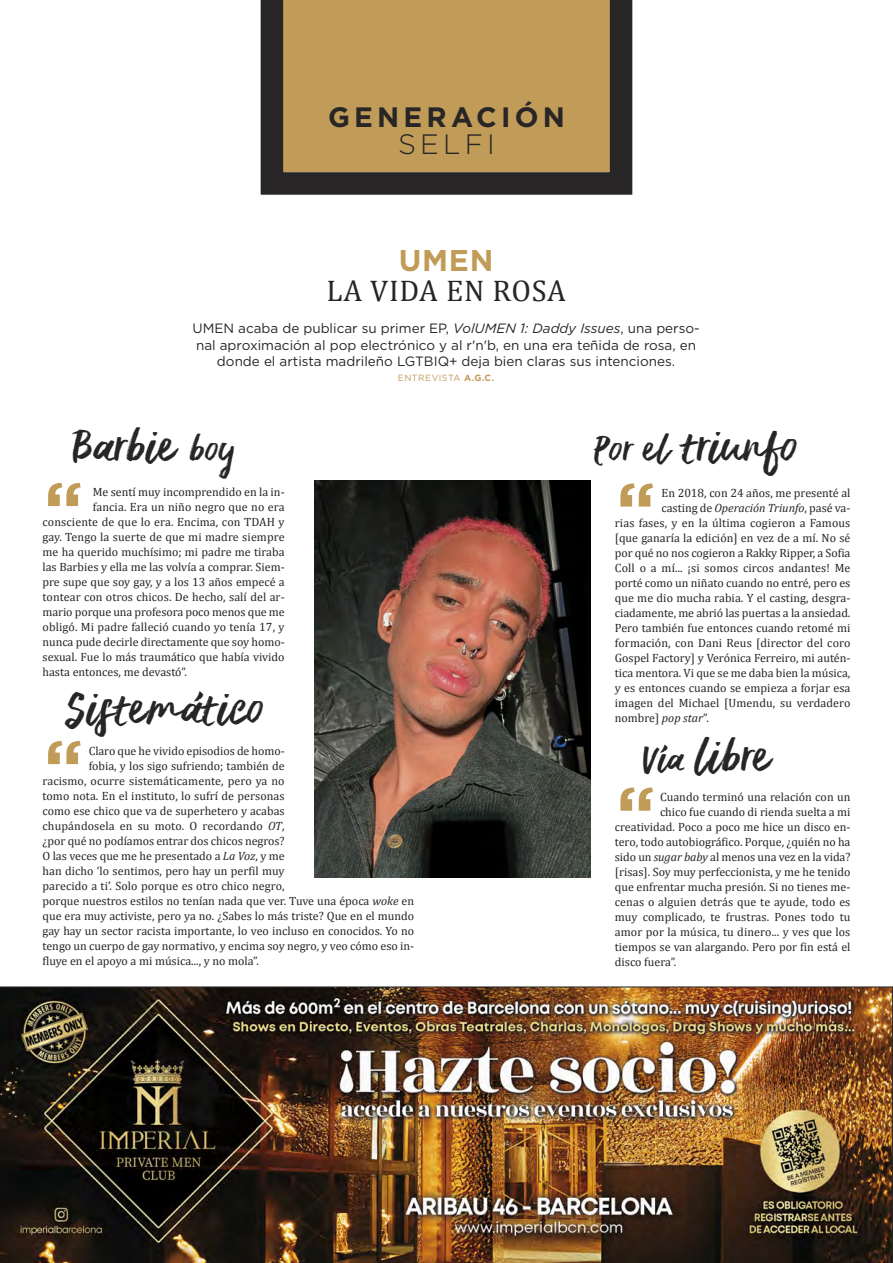
<style>
.page{position:relative;width:893px;height:1263px;background:#fff}
.page>*{position:absolute;margin:0;border:0;box-sizing:border-box;transform-origin:0 0}
.t1{font:700 72px "Gotham";color:#c19b58}
.t2{font:37.5px "Delirium Sample";color:#272526}
.t3{font:30px "Cambria";letter-spacing:.025em;color:#272526}
.t4{font:700 30px "Gotham";color:#c19b58}
.t5{font:700 28.05px "Gotham";letter-spacing:.15em;color:#272526}
.t6{font:300 28.05px "Gotham";letter-spacing:.15em;color:#272526}
.t7{font:13.5px/16.5px "Gotham";color:#272526;text-align:center}
.t8{font:12px "Cambria";color:#272526}
.t9{font:9px "Gotham";letter-spacing:.05em;color:#c19b58}
.s1{font-style:italic}
.s2{font-weight:700}
.s3{font-size:30px}
</style>
<div class="page">
<svg style="left:261px;top:0;width:371px;height:195px;background:#9f814d"></svg>
<img style="left:315px;top:480px;width:275px;height:397px">
<img style="left:0;top:986px;width:893px;height:277px">
<p class="t5" style="left:328px;top:101px;width:238px">GENERACIÓN</p>
<p class="t6" style="left:398px;top:134px;width:98px">SELFI</p>
<p class="t4" style="left:399px;top:243px;width:96px">UMEN</p>
<p class="t3" style="left:326px;top:272px;width:241px">LA VIDA EN ROSA</p>
<p class="t7" style="left:192px;top:321px;width:509px">UMEN acaba de publicar su primer EP, <span class="s1">VolUMEN 1: Daddy Issues</span>, una perso&shy;nal aproximación al pop electrónico y al r'n'b, en una era teñida de rosa, en donde el artista madrileño LGTBIQ+ deja bien claras sus intenciones.</p>
<p class="t9" style="left:398px;top:375px;width:98px">ENTREVISTA <span class="s2">A.G.C.</span></p>
<p class="t2" style="left:72px;top:430px;width:164px">Barbie <span class="s3">boy</span></p>
<p class="t1" style="left:44px;top:467px;width:40px">“</p>
<p class="t8" style="left:93px;top:485px;width:193px">Me sentí muy incomprendido en la in-</p>
<p class="t8" style="left:93px;top:500px;width:193px">fancia. Era un niño negro que no era</p>
<p class="t8" style="left:43px;top:515px;width:244px">consciente de que lo era. Encima, con TDAH y</p>
<p class="t8" style="left:43px;top:530px;width:244px">gay. Tengo la suerte de que mi madre siempre</p>
<p class="t8" style="left:43px;top:545px;width:244px">me ha querido muchísimo; mi padre me tiraba</p>
<p class="t8" style="left:43px;top:560px;width:244px">las Barbies y ella me las volvía a comprar. Siem-</p>
<p class="t8" style="left:43px;top:575px;width:244px">pre supe que soy gay, y a los 13 años empecé a</p>
<p class="t8" style="left:43px;top:590px;width:244px">tontear con otros chicos. De hecho, salí del ar-</p>
<p class="t8" style="left:43px;top:605px;width:244px">mario porque una profesora poco menos que me</p>
<p class="t8" style="left:43px;top:620px;width:244px">obligó. Mi padre falleció cuando yo tenía 17, y</p>
<p class="t8" style="left:43px;top:635px;width:244px">nunca pude decirle directamente que soy homo-</p>
<p class="t8" style="left:43px;top:650px;width:244px">sexual. Fue lo más traumático que había vivido</p>
<p class="t8" style="left:43px;top:665px;width:146px">hasta entonces, me devastó”.</p>
<p class="t2" style="left:65px;top:693px;width:200px">Sistematico</p>
<p class="t1" style="left:44px;top:725px;width:40px">“</p>
<p class="t8" style="left:89px;top:743px;width:197px">Claro que he vivido episodios de homo-</p>
<p class="t8" style="left:89px;top:758px;width:197px">fobia, y los sigo sufriendo; también de</p>
<p class="t8" style="left:43px;top:773px;width:244px">racismo, ocurre sistemáticamente, pero ya no</p>
<p class="t8" style="left:43px;top:788px;width:244px">tomo nota. En el instituto, lo sufrí de personas</p>
<p class="t8" style="left:43px;top:803px;width:244px">como ese chico que va de superhetero y acabas</p>
<p class="t8" style="left:43px;top:818px;width:244px">chupándosela en su moto. O recordando <span class="s1">OT</span>,</p>
<p class="t8" style="left:43px;top:833px;width:244px">¿por qué no podíamos entrar dos chicos negros?</p>
<p class="t8" style="left:43px;top:848px;width:244px">O las veces que me he presentado a <span class="s1">La Voz</span>, y me</p>
<p class="t8" style="left:43px;top:863px;width:244px">han dicho ‘lo sentimos, pero hay un perfil muy</p>
<p class="t8" style="left:43px;top:878px;width:244px">parecido a ti’. Solo porque es otro chico negro,</p>
<p class="t8" style="left:43px;top:893px;width:373px">porque nuestros estilos no tenían nada que ver. Tuve una época <span class="s1">woke</span> en</p>
<p class="t8" style="left:42px;top:908px;width:373px">que era muy activiste, pero ya no. ¿Sabes lo más triste? Que en el mundo</p>
<p class="t8" style="left:42px;top:923px;width:373px">gay hay un sector racista importante, lo veo incluso en conocidos. Yo no</p>
<p class="t8" style="left:42px;top:938px;width:373px">tengo un cuerpo de gay normativo, y encima soy negro, y veo cómo eso in-</p>
<p class="t8" style="left:42px;top:953px;width:218px">fluye en el apoyo a mi música..., y no mola”.</p>
<p class="t2" style="left:593px;top:430px;width:205px"><span class="s3">Por el</span> triunfo</p>
<p class="t1" style="left:616px;top:467px;width:40px">“</p>
<p class="t8" style="left:661px;top:485px;width:190px">En 2018, con 24 años, me presenté al</p>
<p class="t8" style="left:661px;top:500px;width:190px">casting de <span class="s1">Operación Triunfo</span>, pasé va-</p>
<p class="t8" style="left:615px;top:515px;width:237px">rias fases, y en la última cogieron a Famous</p>
<p class="t8" style="left:615px;top:530px;width:237px">[que ganaría la edición] en vez de a mí. No sé</p>
<p class="t8" style="left:615px;top:545px;width:237px">por qué no nos cogieron a Rakky Ripper, a Sofia</p>
<p class="t8" style="left:615px;top:560px;width:237px">Coll o a mí... ¡si somos circos andantes! Me</p>
<p class="t8" style="left:615px;top:575px;width:237px">porté como un niñato cuando no entré, pero es</p>
<p class="t8" style="left:615px;top:590px;width:237px">que me dio mucha rabia. Y el casting, desgra-</p>
<p class="t8" style="left:615px;top:605px;width:237px">ciadamente, me abrió las puertas a la ansiedad.</p>
<p class="t8" style="left:615px;top:620px;width:237px">Pero también fue entonces cuando retomé mi</p>
<p class="t8" style="left:615px;top:635px;width:237px">formación, con Dani Reus [director del coro</p>
<p class="t8" style="left:615px;top:650px;width:237px">Gospel Factory] y Verónica Ferreiro, mi autén-</p>
<p class="t8" style="left:615px;top:665px;width:237px">tica mentora. Vi que se me daba bien la música,</p>
<p class="t8" style="left:615px;top:680px;width:237px">y es entonces cuando se empieza a forjar esa</p>
<p class="t8" style="left:615px;top:695px;width:237px">imagen del Michael [Umendu, su verdadero</p>
<p class="t8" style="left:615px;top:710px;width:95px">nombre] <span class="s1">pop star</span>”.</p>
<p class="t2" style="left:641px;top:741px;width:130px"><span class="s3">Via</span> libre</p>
<p class="t1" style="left:616px;top:771px;width:40px">“</p>
<p class="t8" style="left:660px;top:789px;width:192px">Cuando terminó una relación con un</p>
<p class="t8" style="left:660px;top:804px;width:192px">chico fue cuando di rienda suelta a mi</p>
<p class="t8" style="left:615px;top:819px;width:237px">creatividad. Poco a poco me hice un disco en-</p>
<p class="t8" style="left:615px;top:834px;width:237px">tero, todo autobiográfico. Porque, ¿quién no ha</p>
<p class="t8" style="left:615px;top:849px;width:237px">sido un <span class="s1">sugar baby</span> al menos una vez en la vida?</p>
<p class="t8" style="left:615px;top:864px;width:237px">[risas]. Soy muy perfeccionista, y me he tenido</p>
<p class="t8" style="left:615px;top:879px;width:237px">que enfrentar mucha presión. Si no tienes me-</p>
<p class="t8" style="left:615px;top:894px;width:237px">cenas o alguien detrás que te ayude, todo es</p>
<p class="t8" style="left:615px;top:909px;width:237px">muy complicado, te frustras. Pones todo tu</p>
<p class="t8" style="left:615px;top:924px;width:237px">amor por la música, tu dinero... y ves que los</p>
<p class="t8" style="left:615px;top:939px;width:237px">tiempos se van alargando. Pero por fin está el</p>
<p class="t8" style="left:615px;top:954px;width:63px">disco fuera”.</p>
</div>
